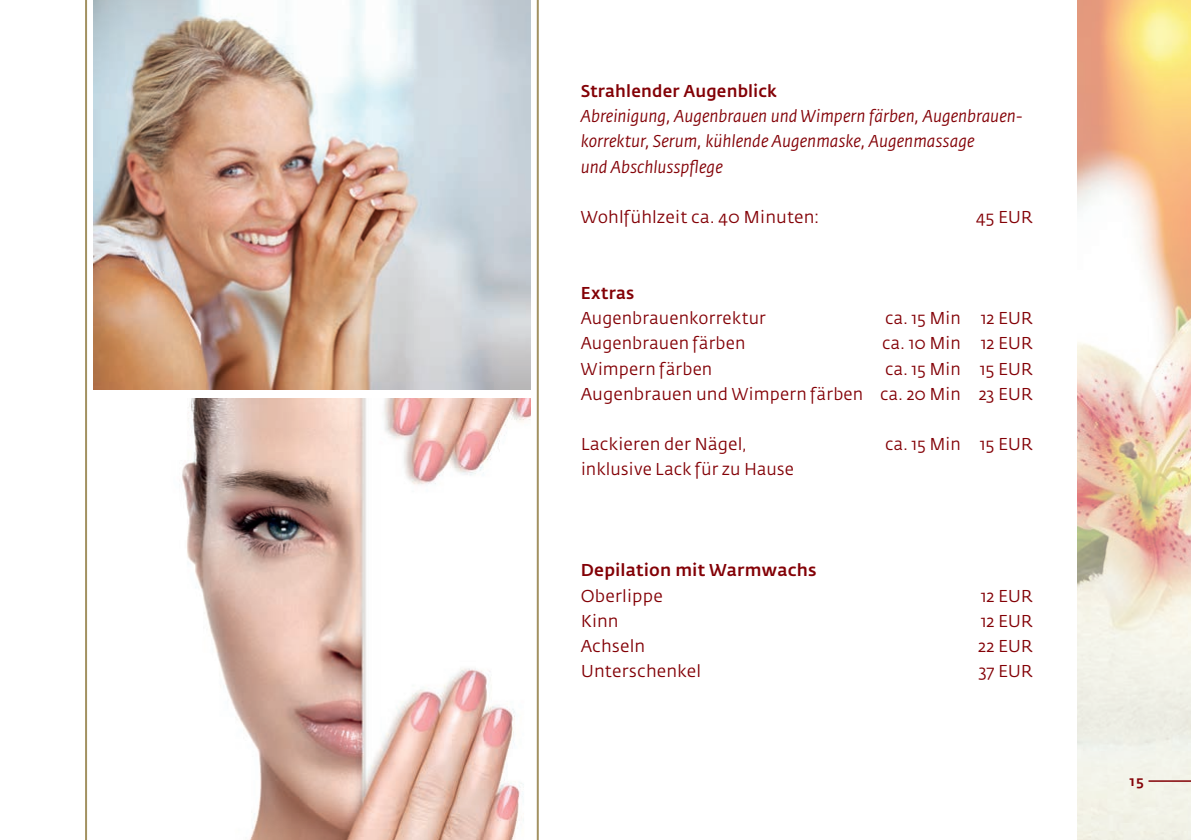
<style>
.page{position:relative;width:1191px;height:840px;background:#fff}
.page>*{position:absolute;margin:0;border:0;box-sizing:border-box;transform-origin:0 0}
.t1{font:17px/25.2px "Fedra Sans";letter-spacing:.005em;color:#830106;text-align:right}
.t2{font:italic 17px/25.2px "Fedra Sans";letter-spacing:.005em;color:#830106}
.t3{font:500 17px "Fedra Sans";letter-spacing:.01em;color:#830106}
.t4{font:500 14px "Fedra Sans";color:#830106}
</style>
<div class="page">
<hr style="left:85px;top:0;width:2px;height:839px;background:#a29161">
<hr style="left:537px;top:0;width:2px;height:839px;background:#a29161">
<img style="left:94px;top:0;width:436px;height:389px">
<img style="left:182px;top:398px;width:348px;height:441px">
<img style="left:1077px;top:0;width:114px;height:839px">
<hr style="left:1148px;top:779px;width:43px;height:2px;background:#830106">
<p class="t3" style="left:581px;top:81px;width:197px">Strahlender Augenblick</p>
<p class="t2" style="left:581px;top:104px;width:443px">Abreinigung, Augenbrauen und Wimpern färben, Augenbrauen&shy;korrektur, Serum, kühlende Augenmaske, Augenmassage<br>und Abschlusspflege</p>
<p class="t1" style="left:581px;top:205px;width:240px">Wohlfühlzeit ca. 40 Minuten:</p>
<p class="t1" style="left:976px;top:205px;width:58px">45 EUR</p>
<p class="t3" style="left:581px;top:283px;width:55px">Extras</p>
<p class="t1" style="left:581px;top:306px;width:186px">Augenbrauenkorrektur</p>
<p class="t1" style="left:885px;top:306px;width:149px">ca. 15 Min 12 EUR</p>
<p class="t1" style="left:581px;top:331px;width:166px">Augenbrauen färben</p>
<p class="t1" style="left:882px;top:331px;width:152px">ca. 10 Min 12 EUR</p>
<p class="t1" style="left:581px;top:356px;width:133px">Wimpern färben</p>
<p class="t1" style="left:581px;top:356px;width:453px">ca. 15 Min 15 EUR<br>Augenbrauen und Wimpern färben ca. 20 Min 23 EUR</p>
<p class="t1" style="left:581px;top:432px;width:168px">Lackieren der Nägel,</p>
<p class="t1" style="left:885px;top:432px;width:149px">ca. 15 Min 15 EUR</p>
<p class="t1" style="left:581px;top:457px;width:215px">inklusive Lack für zu Hause</p>
<p class="t3" style="left:581px;top:560px;width:237px">Depilation mit Warmwachs</p>
<p class="t1" style="left:581px;top:583px;width:83px">Oberlippe</p>
<p class="t1" style="left:980px;top:583px;width:54px">12 EUR</p>
<p class="t1" style="left:581px;top:608px;width:39px">Kinn</p>
<p class="t1" style="left:980px;top:608px;width:54px">12 EUR</p>
<p class="t1" style="left:581px;top:633px;width:66px">Achseln</p>
<p class="t1" style="left:978px;top:633px;width:56px">22 EUR</p>
<p class="t1" style="left:581px;top:658px;width:122px">Unterschenkel</p>
<p class="t1" style="left:978px;top:658px;width:56px">37 EUR</p>
<p class="t4" style="left:1129px;top:772px;width:16px">15</p>
</div>
